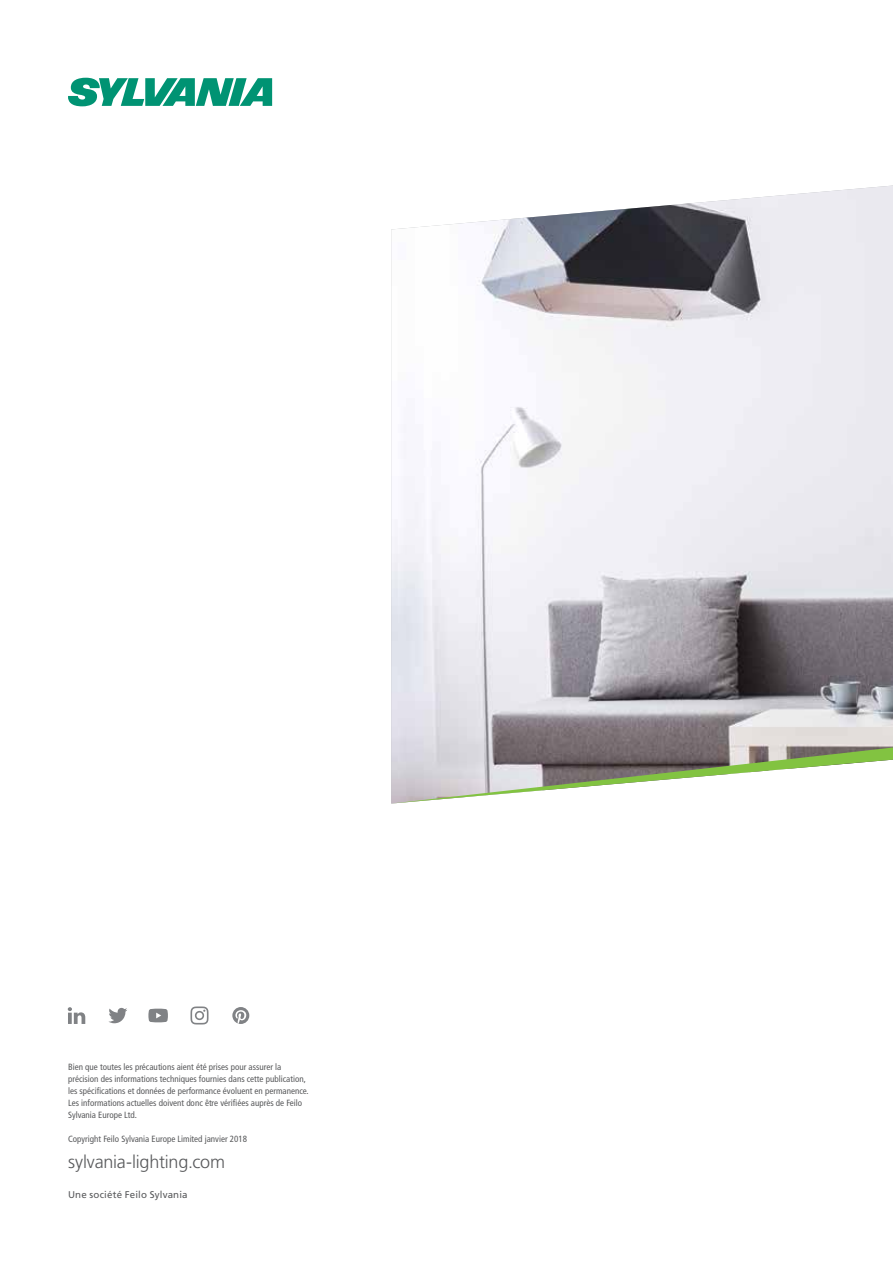
<style>
.page{position:relative;width:893px;height:1263px;background:#fff}
.page>*{position:absolute;margin:0;border:0;box-sizing:border-box;transform-origin:0 0}
.t1{font:300 18px "Frutiger";letter-spacing:-.01em;color:#58595b}
.t2{font:9.75px "Frutiger";letter-spacing:.015em;color:#58595b}
.t3{font:condensed 9px/12px "Frutiger";color:#58595b}
</style>
<div class="page">
<svg style="left:68px;top:78px;width:204px;height:28px"></svg>
<img style="left:391px;top:186px;width:502px;height:460px">
<svg style="left:391px;top:646px;width:502px;height:157px;background:#b2b1b1"></svg>
<svg style="left:190px;top:1006px;width:19px;height:18px"></svg>
<svg style="left:68px;top:1007px;width:17px;height:17px"></svg>
<svg style="left:232px;top:1007px;width:17px;height:17px"></svg>
<svg style="left:108px;top:1008px;width:19px;height:15px"></svg>
<svg style="left:148px;top:1009px;width:20px;height:13px"></svg>
<p class="t3" style="left:68px;top:1061px;width:242px">Bien que toutes les précautions aient été prises pour assurer la précision des informations techniques fournies dans cette publication, les spécifications et données de performance évoluent en permanence.<br>Les informations actuelles doivent donc être vérifiées auprès de Feilo Sylvania Europe Ltd.</p>
<p class="t3" style="left:68px;top:1133px;width:181px">Copyright Feilo Sylvania Europe Limited janvier 2018</p>
<h1 class="t1" style="left:68px;top:1151px;width:159px">sylvania-lighting.com</h1>
<p class="t2" style="left:68px;top:1189px;width:121px">Une société Feilo Sylvania</p>
</div>
